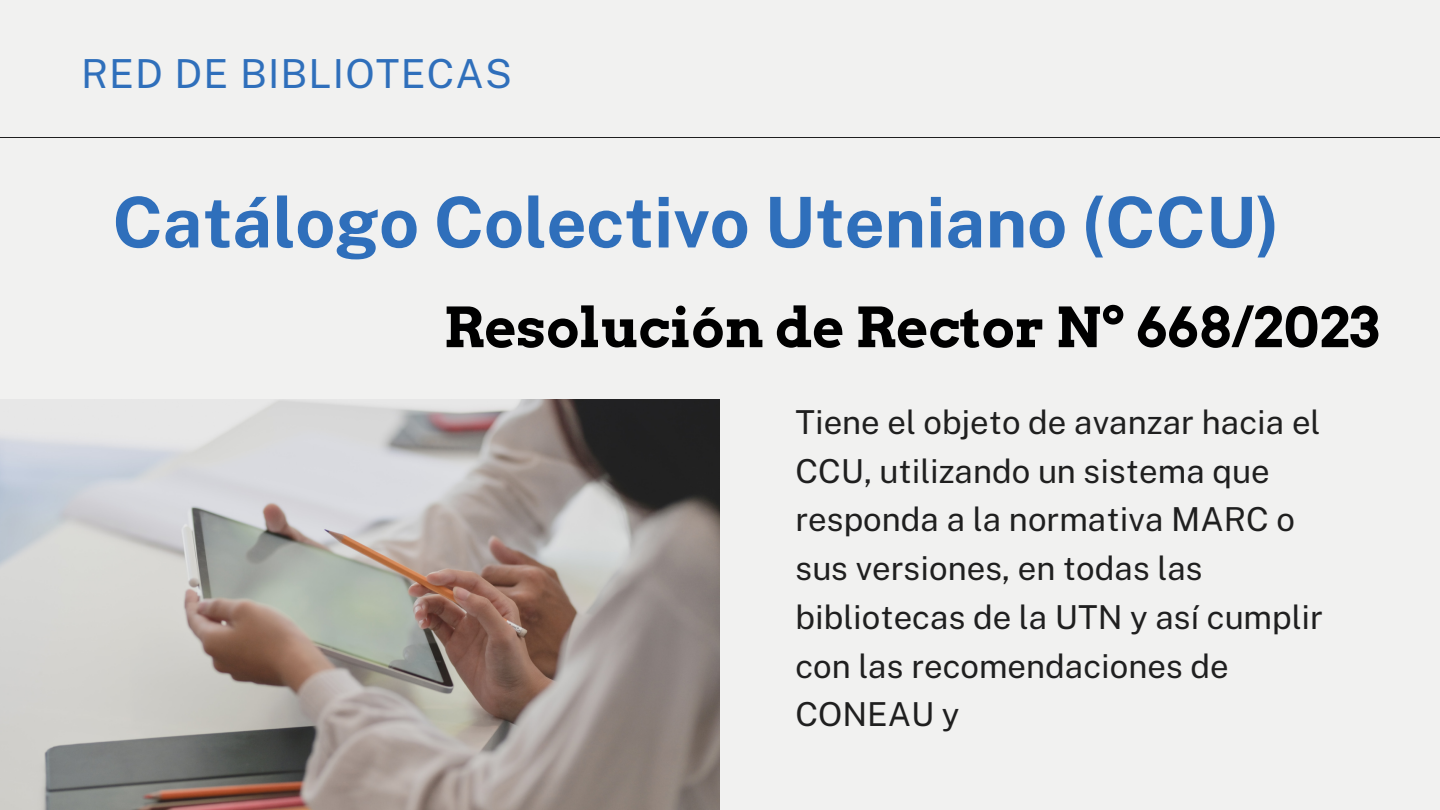
<style>
.page{position:relative;width:1440px;height:810px;background:#f1f1f0}
.page>*{position:absolute;margin:0;border:0;box-sizing:border-box;transform-origin:0 0}
.t1{font:700 70px "Public Sans";color:#2f6fbb}
.t2{font:700 55px "Arvo";color:#000}
.t3{font:40px "Public Sans";letter-spacing:.03em;color:#2f6fbb}
.t4{font:33px/48.8px "Public Sans";color:#1f1f1f}
</style>
<div class="page">
<img style="left:0;top:399px;width:720px;height:411px">
<hr style="left:0;top:137px;width:1440px;height:1px;background:#1f1f1f">
<p class="t3" style="left:81px;top:50px;width:433px">RED DE BIBLIOTECAS</p>
<p class="t1" style="left:113px;top:181px;width:1169px">Catálogo Colectivo Uteniano (CCU)</p>
<p class="t2" style="left:444px;top:294px;width:937px">Resolución de Rector Nº 668/2023</p>
<p class="t4" style="left:795px;top:397px;width:529px">Tiene el objeto de avanzar hacia el<br>CCU, utilizando un sistema que responda a la normativa MARC o sus versiones, en todas las bibliotecas de la UTN y así cumplir con las recomendaciones de<br>CONEAU y</p>
</div>
